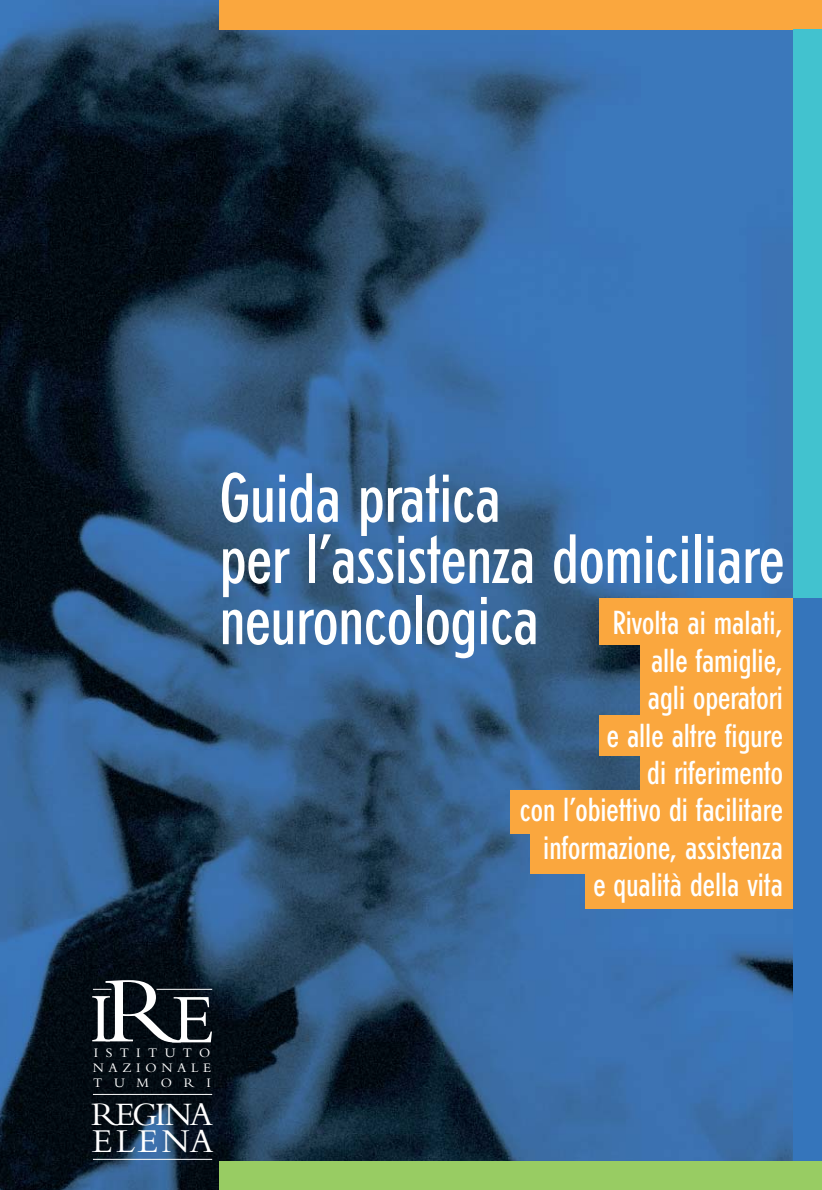
<style>
.page{position:relative;width:822px;height:1190px;background:#fff}
.page>*{position:absolute;margin:0;border:0;box-sizing:border-box;transform-origin:0 0}
.t1{font:97px "Bembo";color:#fff}
.t2{font:72.8px "Bembo";color:#fff}
.t3{font:300 condensed 69px/61.2px "Erbar";color:#fff}
.t4{font:34.8px "Bembo";letter-spacing:.08em;color:#fff}
.t5{font:34.2px "Bembo";letter-spacing:-.075em;color:#fff}
.t6{font:300 condensed 33px/37.4px "Erbar";color:#fff;text-align:right}
.t7{font:13.6px/15.2px "Bembo";letter-spacing:.345em;color:#fff}
.t8{font:13.6px "Bembo";letter-spacing:.54em;color:#fff}
.s1{font-size:69px}
.s2{font-size:72.8px}
</style>
<div class="page">
<img style="left:0;top:0;width:794px;height:1190px">
<div style="left:599px;top:598px;width:223px;height:47px;background:#faa73e"></div>
<div style="left:599px;top:716px;width:223px;height:40px;background:#faa73e"></div>
<div style="left:640px;top:598px;width:182px;height:122px;background:#faa73e"></div>
<div style="left:640px;top:754px;width:182px;height:39px;background:#faa73e"></div>
<div style="left:510px;top:790px;width:312px;height:44px;background:#faa73e"></div>
<div style="left:530px;top:828px;width:292px;height:46px;background:#faa73e"></div>
<div style="left:585px;top:828px;width:237px;height:81px;background:#faa73e"></div>
<div style="left:220px;top:0;width:602px;height:29px;background:#faa73e"></div>
<div style="left:794px;top:29px;width:28px;height:569px;background:#42c2cf"></div>
<div style="left:794px;top:598px;width:28px;height:565px;background:#3575bb"></div>
<div style="left:220px;top:1161px;width:602px;height:29px;background:#98cc63"></div>
<hr style="left:93px;top:1094px;width:119px;height:1px;background:#fff">
<hr style="left:93px;top:1159px;width:119px;height:1px;background:#fff">
<hr style="left:156px;top:989px;width:56px;height:1px;background:#fff">
<svg style="left:93px;top:989px;width:18px;height:1px"></svg>
<h3 class="t3" style="left:220px;top:475px;width:566px">Guida pratica<br>per l’assistenza domiciliare</h3>
<p class="t6" style="left:220px;top:608px;width:565px"><span class="s1">neuroncologica</span> Rivolta ai malati, alle famiglie,<br>agli operatori<br>e alle altre figure<br>di riferimento<br>con l’obiettivo di facilitare<br>informazione, assistenza<br>e qualità della vita</p>
<h1 class="t1" style="left:104px;top:976px;width:113px">R<span class="s2">E</span></h1>
<p class="t7" style="left:93px;top:1061px;width:120px">NAZIONALE<br>TUMORI</p>
<p class="t5" style="left:91px;top:1102px;width:123px">REGINA</p>
<p class="t4" style="left:92px;top:1129px;width:123px">ELENA</p>
<h2 class="t2" style="left:89px;top:992px;width:26px">I</h2>
<p class="t8" style="left:94px;top:1047px;width:118px">ISTITUTO</p>
</div>
